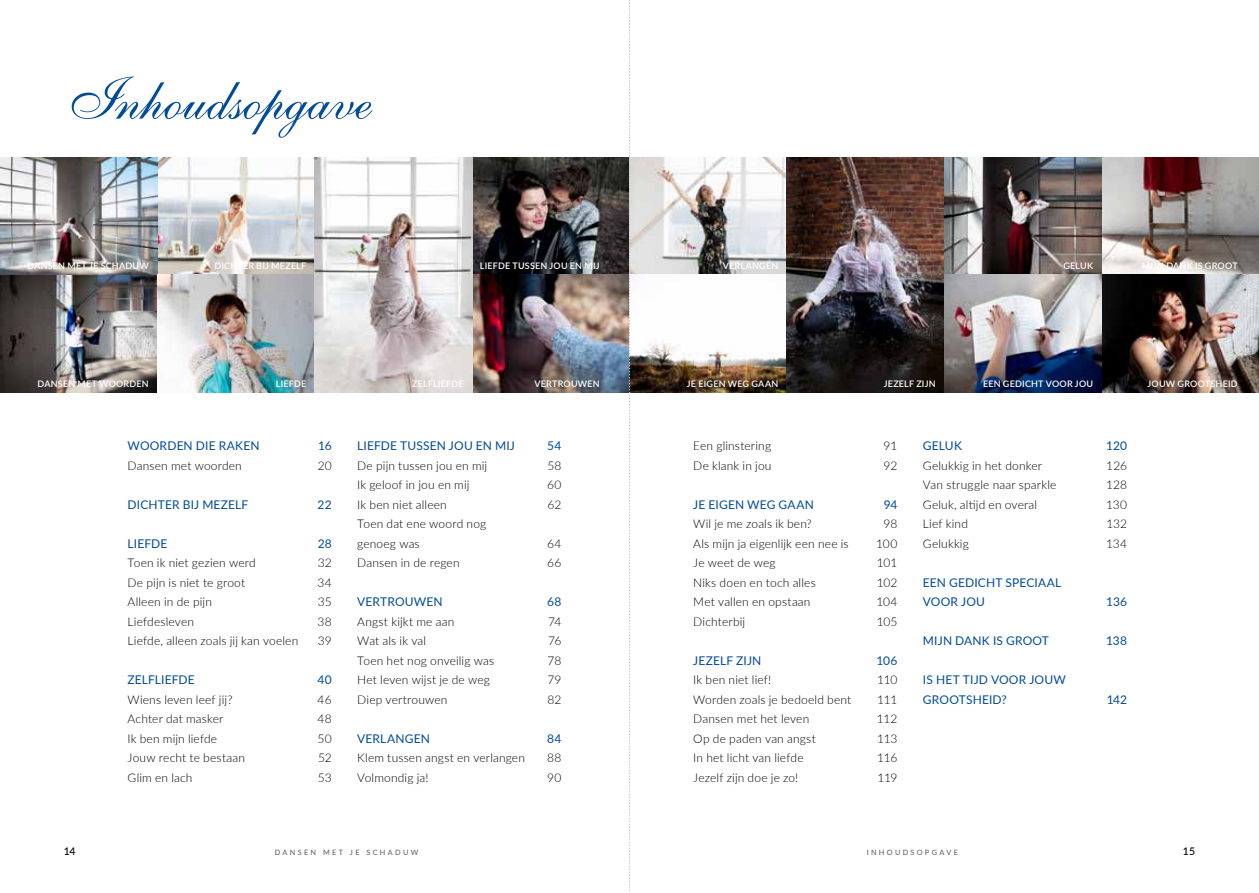
<style>
.page{position:relative;width:1259px;height:893px;background:#fff}
.page>*{position:absolute;margin:0;border:0;box-sizing:border-box;transform-origin:0 0}
.t1{font:60px "Shelley Allegro BT";letter-spacing:-.005em;color:#004b9a}
.t2{font:300 12px/19.5px "Lato";letter-spacing:.01em;color:#000}
.t3{font:12px/19.5px "Lato";letter-spacing:.015em;color:#004b9a}
.t4{font:500 10.5px "Lato";color:#000}
.t5{font:600 9px "Lato";letter-spacing:.02em;color:#fff}
.t6{font:7.35px "Lato";letter-spacing:.31em;color:#575756}
</style>
<div class="page">
<img style="left:0;top:157px;width:1259px;height:235px">
<svg style="left:629px;top:0;width:1px;height:893px"></svg>
<h1 class="t1" style="left:64px;top:74px;width:309px">Inhoudsopgave</h1>
<p class="t5" style="left:27px;top:261px;width:123px">DANSEN MET JE SCHADUW</p>
<p class="t5" style="left:38px;top:378px;width:113px">DANSEN MET WOORDEN</p>
<p class="t5" style="left:214px;top:261px;width:93px">DICHTER BIJ MEZELF</p>
<p class="t5" style="left:723px;top:261px;width:57px">VERLANGEN</p>
<p class="t5" style="left:1063px;top:261px;width:31px">GELUK</p>
<p class="t5" style="left:1141px;top:261px;width:97px">MIJN DANK IS GROOT</p>
<p class="t5" style="left:480px;top:261px;width:121px">LIEFDE TUSSEN JOU EN MIJ</p>
<p class="t5" style="left:276px;top:378px;width:32px">LIEFDE</p>
<p class="t5" style="left:534px;top:378px;width:67px">VERTROUWEN</p>
<p class="t5" style="left:687px;top:378px;width:93px">JE EIGEN WEG GAAN</p>
<p class="t5" style="left:983px;top:378px;width:111px">EEN GEDICHT VOOR JOU</p>
<p class="t5" style="left:1147px;top:378px;width:92px">JOUW GROOTSHEID</p>
<p class="t5" style="left:412px;top:378px;width:53px">ZELFLIEFDE</p>
<p class="t5" style="left:884px;top:378px;width:53px">JEZELF ZIJN</p>
<p class="t3" style="left:128px;top:437px;width:133px">WOORDEN DIE RAKEN</p>
<p class="t3" style="left:318px;top:437px;width:15px">16</p>
<p class="t2" style="left:128px;top:457px;width:116px">Dansen met woorden</p>
<p class="t2" style="left:318px;top:457px;width:16px">20</p>
<p class="t3" style="left:128px;top:496px;width:122px">DICHTER BIJ MEZELF</p>
<p class="t3" style="left:318px;top:496px;width:16px">22</p>
<p class="t3" style="left:128px;top:535px;width:41px">LIEFDE</p>
<p class="t3" style="left:318px;top:535px;width:15px">28</p>
<p class="t2" style="left:128px;top:554px;width:130px">Toen ik niet gezien werd</p>
<p class="t2" style="left:318px;top:554px;width:15px">32</p>
<p class="t2" style="left:128px;top:574px;width:119px">De pijn is niet te groot</p>
<p class="t2" style="left:317px;top:574px;width:16px">34</p>
<p class="t2" style="left:128px;top:593px;width:86px">Alleen in de pijn</p>
<p class="t2" style="left:318px;top:593px;width:15px">35</p>
<p class="t2" style="left:128px;top:613px;width:68px">Liefdesleven</p>
<p class="t2" style="left:317px;top:613px;width:16px">38</p>
<p class="t2" style="left:128px;top:632px;width:172px">Liefde, alleen zoals jij kan voelen</p>
<p class="t2" style="left:318px;top:632px;width:15px">39</p>
<p class="t3" style="left:128px;top:671px;width:69px">ZELFLIEFDE</p>
<p class="t3" style="left:317px;top:671px;width:16px">40</p>
<p class="t2" style="left:128px;top:691px;width:106px">Wiens leven leef jij?</p>
<p class="t2" style="left:317px;top:691px;width:16px">46</p>
<p class="t2" style="left:128px;top:710px;width:97px">Achter dat masker</p>
<p class="t2" style="left:317px;top:710px;width:16px">48</p>
<p class="t2" style="left:128px;top:730px;width:91px">Ik ben mijn liefde</p>
<p class="t2" style="left:318px;top:730px;width:16px">50</p>
<p class="t2" style="left:128px;top:749px;width:119px">Jouw recht te bestaan</p>
<p class="t2" style="left:318px;top:749px;width:15px">52</p>
<p class="t2" style="left:128px;top:769px;width:66px">Glim en lach</p>
<p class="t2" style="left:318px;top:769px;width:16px">53</p>
<p class="t3" style="left:357px;top:437px;width:159px">LIEFDE TUSSEN JOU EN MIJ</p>
<p class="t3" style="left:547px;top:437px;width:16px">54</p>
<p class="t2" style="left:357px;top:457px;width:131px">De pijn tussen jou en mij</p>
<p class="t2" style="left:547px;top:457px;width:16px">58</p>
<p class="t2" style="left:357px;top:476px;width:114px">Ik geloof in jou en mij</p>
<p class="t2" style="left:547px;top:476px;width:16px">60</p>
<p class="t2" style="left:357px;top:496px;width:91px">Ik ben niet alleen</p>
<p class="t2" style="left:547px;top:496px;width:15px">62</p>
<p class="t2" style="left:357px;top:515px;width:131px">Toen dat ene woord nog genoeg was</p>
<p class="t2" style="left:547px;top:535px;width:16px">64</p>
<p class="t2" style="left:357px;top:554px;width:104px">Dansen in de regen</p>
<p class="t2" style="left:547px;top:554px;width:16px">66</p>
<p class="t3" style="left:357px;top:593px;width:87px">VERTROUWEN</p>
<p class="t3" style="left:547px;top:593px;width:16px">68</p>
<p class="t2" style="left:357px;top:613px;width:99px">Angst kijkt me aan</p>
<p class="t2" style="left:548px;top:613px;width:15px">74</p>
<p class="t2" style="left:357px;top:632px;width:70px">Wat als ik val</p>
<p class="t2" style="left:548px;top:632px;width:15px">76</p>
<p class="t2" style="left:357px;top:652px;width:138px">Toen het nog onveilig was</p>
<p class="t2" style="left:547px;top:652px;width:15px">78</p>
<p class="t2" style="left:357px;top:671px;width:134px">Het leven wijst je de weg</p>
<p class="t2" style="left:547px;top:671px;width:15px">79</p>
<p class="t2" style="left:357px;top:691px;width:92px">Diep vertrouwen</p>
<p class="t2" style="left:547px;top:691px;width:15px">82</p>
<p class="t3" style="left:357px;top:730px;width:74px">VERLANGEN</p>
<p class="t3" style="left:547px;top:730px;width:16px">84</p>
<p class="t2" style="left:357px;top:749px;width:169px">Klem tussen angst en verlangen</p>
<p class="t2" style="left:547px;top:749px;width:16px">88</p>
<p class="t2" style="left:357px;top:769px;width:73px">Volmondig ja!</p>
<p class="t2" style="left:547px;top:769px;width:16px">90</p>
<p class="t2" style="left:693px;top:437px;width:79px">Een glinstering</p>
<p class="t2" style="left:883px;top:437px;width:15px">91</p>
<p class="t2" style="left:693px;top:457px;width:80px">De klank in jou</p>
<p class="t2" style="left:883px;top:457px;width:15px">92</p>
<p class="t3" style="left:693px;top:496px;width:122px">JE EIGEN WEG GAAN</p>
<p class="t3" style="left:883px;top:496px;width:15px">94</p>
<p class="t2" style="left:693px;top:515px;width:120px">Wil je me zoals ik ben?</p>
<p class="t2" style="left:883px;top:515px;width:15px">98</p>
<p class="t2" style="left:693px;top:535px;width:157px">Als mijn ja eigenlijk een nee is</p>
<p class="t2" style="left:876px;top:535px;width:23px">100</p>
<p class="t2" style="left:693px;top:554px;width:84px">Je weet de weg</p>
<p class="t2" style="left:877px;top:554px;width:22px">101</p>
<p class="t2" style="left:693px;top:574px;width:124px">Niks doen en toch alles</p>
<p class="t2" style="left:876px;top:574px;width:22px">102</p>
<p class="t2" style="left:693px;top:593px;width:119px">Met vallen en opstaan</p>
<p class="t2" style="left:876px;top:593px;width:23px">104</p>
<p class="t2" style="left:693px;top:613px;width:53px">Dichterbij</p>
<p class="t2" style="left:877px;top:613px;width:22px">105</p>
<p class="t3" style="left:693px;top:652px;width:70px">JEZELF ZIJN</p>
<p class="t3" style="left:876px;top:652px;width:22px">106</p>
<p class="t2" style="left:693px;top:671px;width:79px">Ik ben niet lief!</p>
<p class="t2" style="left:877px;top:671px;width:22px">110</p>
<p class="t2" style="left:693px;top:691px;width:159px">Worden zoals je bedoeld bent</p>
<p class="t2" style="left:877px;top:691px;width:22px">111</p>
<p class="t2" style="left:693px;top:710px;width:117px">Dansen met het leven</p>
<p class="t2" style="left:876px;top:710px;width:22px">112</p>
<p class="t2" style="left:693px;top:730px;width:124px">Op de paden van angst</p>
<p class="t2" style="left:877px;top:730px;width:22px">113</p>
<p class="t2" style="left:693px;top:749px;width:112px">In het licht van liefde</p>
<p class="t2" style="left:877px;top:749px;width:22px">116</p>
<p class="t2" style="left:693px;top:769px;width:106px">Jezelf zijn doe je zo!</p>
<p class="t2" style="left:877px;top:769px;width:22px">119</p>
<p class="t3" style="left:923px;top:437px;width:40px">GELUK</p>
<p class="t3" style="left:1106px;top:437px;width:23px">120</p>
<p class="t2" style="left:923px;top:457px;width:121px">Gelukkig in het donker</p>
<p class="t2" style="left:1106px;top:457px;width:22px">126</p>
<p class="t2" style="left:923px;top:476px;width:135px">Van struggle naar sparkle</p>
<p class="t2" style="left:1106px;top:476px;width:22px">128</p>
<p class="t2" style="left:923px;top:494px;width:116px">Geluk, altijd en overal</p>
<p class="t2" style="left:1106px;top:494px;width:23px">130</p>
<p class="t2" style="left:923px;top:515px;width:47px">Lief kind</p>
<p class="t2" style="left:1106px;top:515px;width:22px">132</p>
<p class="t2" style="left:923px;top:535px;width:47px">Gelukkig</p>
<p class="t2" style="left:1106px;top:535px;width:23px">134</p>
<p class="t3" style="left:923px;top:574px;width:140px">EEN GEDICHT SPECIAAL<br>VOOR JOU</p>
<p class="t3" style="left:1106px;top:593px;width:22px">136</p>
<p class="t3" style="left:923px;top:632px;width:128px">MIJN DANK IS GROOT</p>
<p class="t3" style="left:1106px;top:632px;width:22px">138</p>
<p class="t3" style="left:923px;top:671px;width:144px">IS HET TIJD VOOR JOUW<br>GROOTSHEID?</p>
<p class="t3" style="left:1106px;top:691px;width:22px">142</p>
<p class="t4" style="left:64px;top:845px;width:13px">14</p>
<p class="t6" style="left:275px;top:848px;width:145px">DANSEN MET JE SCHADUW</p>
<p class="t6" style="left:866px;top:848px;width:93px">INHOUDSOPGAVE</p>
<p class="t4" style="left:1183px;top:845px;width:14px">15</p>
</div>
